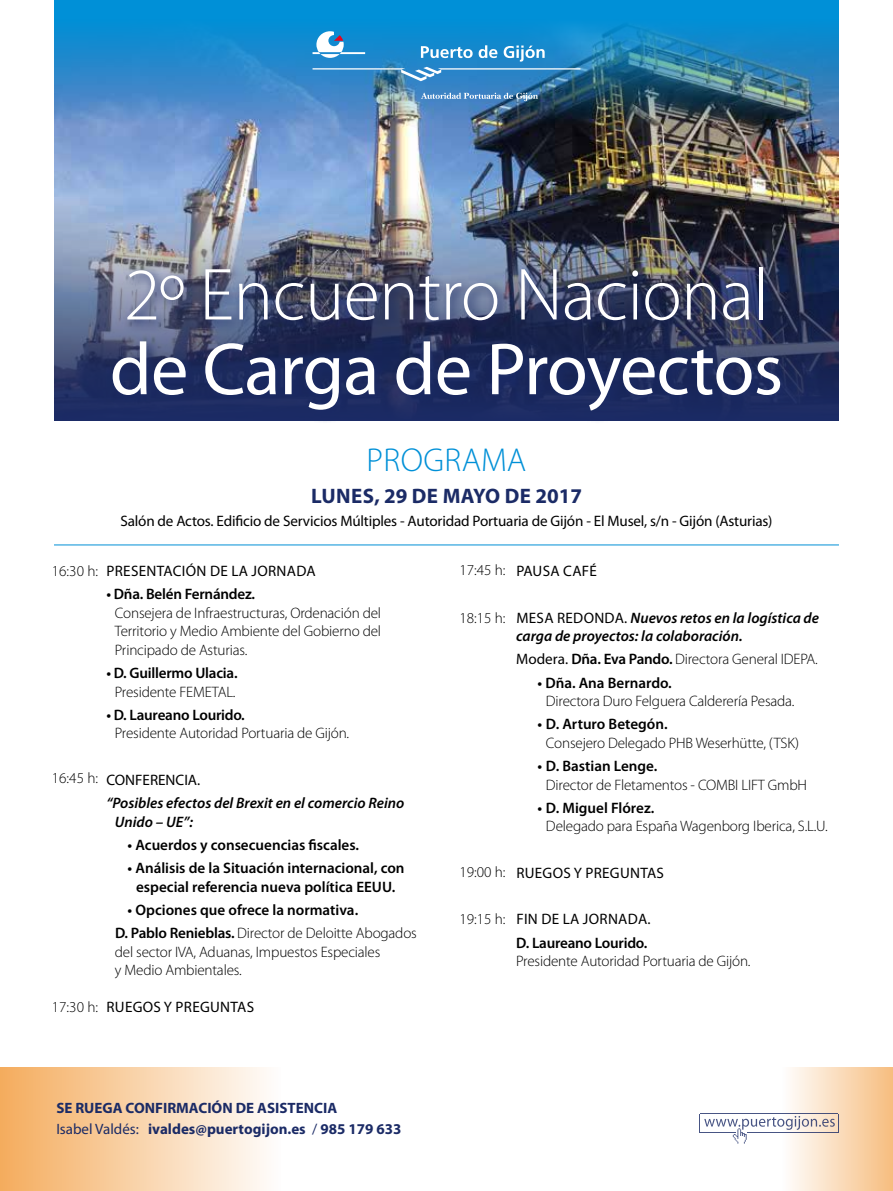
<style>
.page{position:relative;width:893px;height:1191px;background:#fff}
.page>*{position:absolute;margin:0;border:0;box-sizing:border-box;transform-origin:0 0}
.t1{font:300 74.4px "Myriad Pro";letter-spacing:-.01em;color:#fff}
.t2{font:74.4px "Myriad Pro";letter-spacing:-.015em;color:#fff}
.t3{font:300 33.15px "Myriad Pro";letter-spacing:.01em;color:#0090d7}
.t4{font:700 21px "Myriad Pro";color:#1b2b66}
.t5{font:300 15.15px/18.5px "Myriad Pro";letter-spacing:-.01em;color:#000;text-align:justify}
.t6{font:600 15.15px/18.5px "Myriad Pro";color:#000;text-align:center}
.t7{font:italic 600 15.15px/18.5px "Myriad Pro";color:#000}
.t8{font:15.15px "Myriad Pro";letter-spacing:-.005em;color:#000}
.t9{font:15.15px "Myriad Pro";letter-spacing:.02em;color:#000}
.t10{font:700 15px/21px "Myriad Pro";color:#1b2b66}
.s1{font-weight:300}
.s2{font-weight:400;font-style:normal}
.s3{font-weight:400}
.s4{font-weight:600}
</style>
<div class="page">
<div style="left:0;top:1067px;width:281px;height:124px;background:linear-gradient(to right,#f4ac5d,#fefdfd)"></div>
<div style="left:782px;top:1067px;width:111px;height:124px;background:linear-gradient(to right,#fefefe,#f6bd7f)"></div>
<img style="left:54px;top:124px;width:785px;height:74px">
<img style="left:54px;top:0;width:785px;height:124px">
<img style="left:54px;top:198px;width:785px;height:223px">
<svg style="left:107px;top:261px;width:687px;height:161px;background:#333d66"></svg>
<hr style="left:700px;top:1112px;width:138px;height:1px;background:#1b2b66">
<svg style="left:699px;top:1113px;width:140px;height:30px"></svg>
<svg style="left:421px;top:93px;width:117px;height:8px"></svg>
<svg style="left:313px;top:31px;width:267px;height:50px;background:#3693ce"></svg>
<hr style="left:54px;top:544px;width:785px;height:1px;background:#0090d7">
<h1 class="t1" style="left:124px;top:250px;width:646px">2º Encuentro Nacional</h1>
<h1 class="t2" style="left:110px;top:323px;width:675px">de Carga de Proyectos</h1>
<h2 class="t3" style="left:367px;top:440px;width:161px">PROGRAMA</h2>
<h3 class="t4" style="left:311px;top:482px;width:273px">LUNES, 29 DE MAYO DE 2017</h3>
<p class="t8" style="left:120px;top:512px;width:654px">Salón de Actos. Edificio de Servicios Múltiples - Autoridad Portuaria de Gijón - El Musel, s/n - Gijón (Asturias)</p>
<p class="t5" style="left:52px;top:561px;width:48px">16:30 h:</p>
<p class="t5" style="left:52px;top:769px;width:48px">16:45 h:</p>
<p class="t5" style="left:52px;top:997px;width:48px">17:30 h:</p>
<p class="t9" style="left:107px;top:561px;width:211px">PRESENTACIÓN DE LA JORNADA</p>
<p class="t6" style="left:106px;top:584px;width:150px">• Dña. Belén Fernández.</p>
<p class="t5" style="left:115px;top:603px;width:268px">Consejera de Infraestructuras, Ordenación del Territorio y Medio Ambiente del Gobierno del Principado de Asturias.</p>
<p class="t6" style="left:106px;top:663px;width:133px">• D. Guillermo Ulacia.</p>
<p class="t5" style="left:115px;top:682px;width:122px">Presidente FEMETAL.</p>
<p class="t6" style="left:106px;top:705px;width:140px">• D. Laureano Lourido.</p>
<p class="t5" style="left:115px;top:724px;width:236px">Presidente Autoridad Portuaria de Gijón.</p>
<p class="t8" style="left:106px;top:770px;width:95px">CONFERENCIA.</p>
<p class="t7" style="left:115px;top:793px;width:291px;text-indent:-9px">“Posibles efectos del Brexit en el comercio Reino<br>Unido – UE”:</p>
<p class="t6" style="left:128px;top:835px;width:233px">• Acuerdos y consecuencias fiscales.</p>
<p class="t6" style="left:128px;top:858px;width:278px">• Análisis de la Situación internacional, con especial referencia nueva política EEUU.</p>
<p class="t6" style="left:115px;top:897px;width:303px;line-height:23.2px;text-align:left;text-indent:13px">• Opciones que ofrece la normativa.<br>D. Pablo Renieblas. <span class="s1">Director de Deloitte Abogados</span></p>
<p class="t5" style="left:115px;top:942px;width:267px">del sector IVA, Aduanas, Impuestos Especiales y Medio Ambientales.</p>
<p class="t9" style="left:107px;top:997px;width:149px">RUEGOS Y PREGUNTAS</p>
<p class="t5" style="left:459px;top:560px;width:48px">17:45 h:</p>
<p class="t5" style="left:459px;top:608px;width:48px">18:15 h:</p>
<p class="t5" style="left:459px;top:863px;width:48px">19:00 h:</p>
<p class="t5" style="left:459px;top:909px;width:48px">19:15 h:</p>
<p class="t9" style="left:516px;top:561px;width:82px">PAUSA CAFÉ</p>
<p class="t7" style="left:516px;top:608px;width:304px"><span class="s2">MESA REDONDA.</span> Nuevos retos en la logística de carga de proyectos: la colaboración.</p>
<p class="t5" style="left:516px;top:650px;width:303px"><span class="s3">Modera.</span> <span class="s4">Dña. Eva Pando.</span> Directora General IDEPA.</p>
<p class="t6" style="left:537px;top:673px;width:136px">• Dña. Ana Bernardo.</p>
<p class="t5" style="left:546px;top:691px;width:250px">Directora Duro Felguera Calderería Pesada.</p>
<p class="t6" style="left:537px;top:714px;width:132px">• D. Arturo Betegón.</p>
<p class="t5" style="left:546px;top:733px;width:255px">Consejero Delegado PHB Weserhütte, (TSK)</p>
<p class="t6" style="left:537px;top:756px;width:121px">• D. Bastian Lenge.</p>
<p class="t5" style="left:546px;top:775px;width:263px">Director de Fletamentos - COMBI LIFT GmbH</p>
<p class="t6" style="left:537px;top:798px;width:118px">• D. Miguel Flórez.</p>
<p class="t5" style="left:546px;top:817px;width:283px">Delegado para España Wagenborg Iberica, S.L.U.</p>
<p class="t9" style="left:516px;top:863px;width:149px">RUEGOS Y PREGUNTAS</p>
<p class="t9" style="left:516px;top:910px;width:136px">FIN DE LA JORNADA.</p>
<p class="t6" style="left:516px;top:933px;width:133px">D. Laureano Lourido.</p>
<p class="t5" style="left:516px;top:951px;width:236px">Presidente Autoridad Portuaria de Gijón.</p>
<p class="t10" style="left:56px;top:1097px;width:346px">SE RUEGA CONFIRMACIÓN DE ASISTENCIA<br><span class="s3">Isabel Valdés:</span> ivaldes@puertogijon.es <span class="s3">/</span> 985 179 633</p>
</div>
